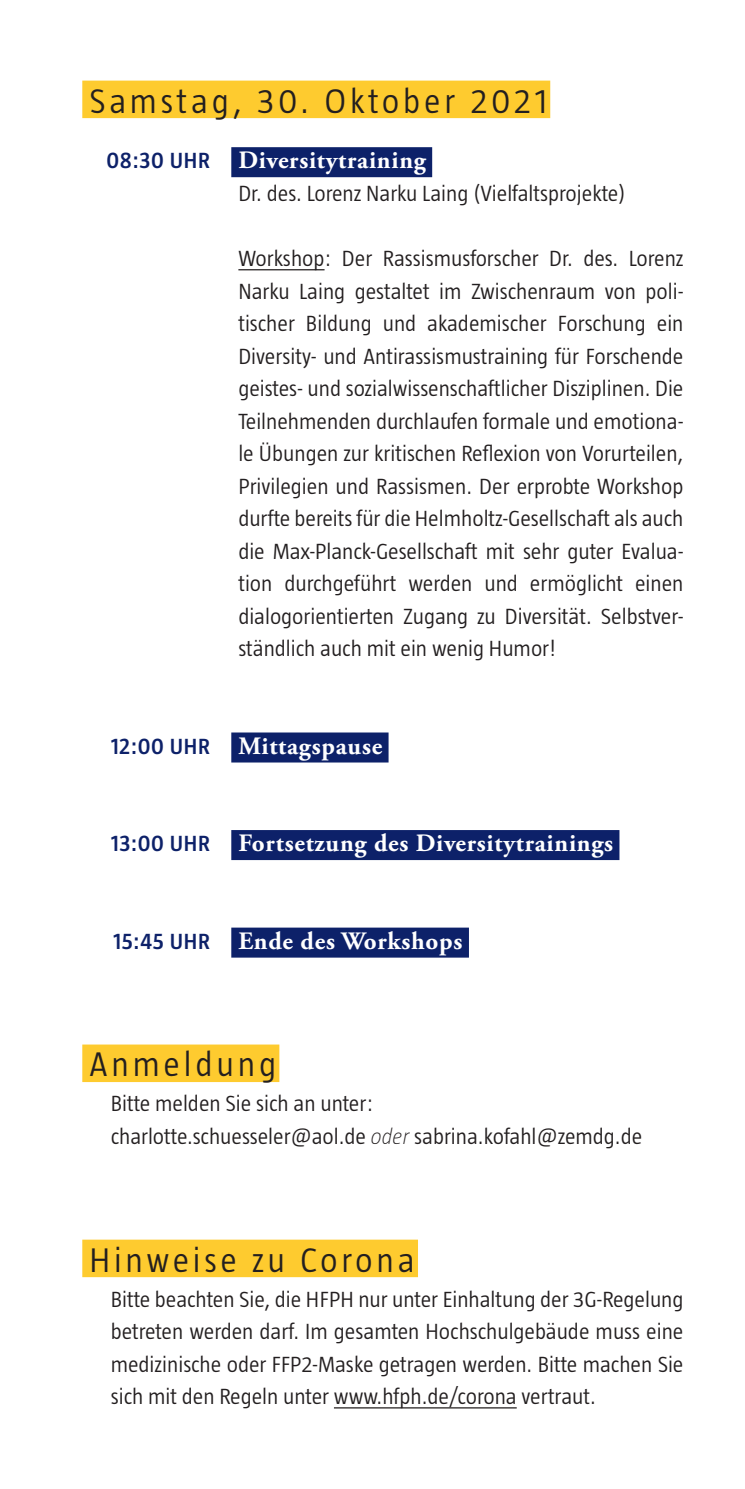
<style>
.page{position:relative;width:745px;height:1489px;background:#fff}
.page>*{position:absolute;margin:0;border:0;box-sizing:border-box;transform-origin:0 0}
.Reihentitel{font:300 35px "Taz";letter-spacing:.11em;color:#231f20}
.Veranstaltungstitel{font:700 25px "Adobe Garamond Pro";letter-spacing:.03em;color:#fff}
.Referenten{font:300 22.5px/32.5px "Taz";color:#231f20;text-align:justify}
.Datum_Uhrzeit_Ort{font:600 22.5px "Taz";letter-spacing:.03em;color:#0d2169}
.s1{font-weight:200;font-style:italic}
</style>
<div class="page">
<div style="left:82px;top:81px;width:468px;height:37px;background:#fecb2f"></div>
<div style="left:231px;top:147px;width:201px;height:30px;background:#0d2169"></div>
<hr style="left:238px;top:269px;width:86px;height:1px;background:#231f20">
<div style="left:231px;top:732px;width:157px;height:30px;background:#0d2169"></div>
<div style="left:231px;top:830px;width:388px;height:30px;background:#0d2169"></div>
<div style="left:231px;top:927px;width:237px;height:30px;background:#0d2169"></div>
<div style="left:82px;top:1044px;width:197px;height:37px;background:#fecb2f"></div>
<div style="left:82px;top:1239px;width:335px;height:37px;background:#fecb2f"></div>
<hr style="left:334px;top:1406px;width:182px;height:2px;background:#231f20">
<p class="Reihentitel" style="left:89px;top:81px;width:459px">Samstag, 30. Oktober 2021</p>
<p class="Veranstaltungstitel" style="left:238px;top:146px;width:189px">Diversitytraining</p>
<p class="Referenten" style="left:238px;top:177px;width:388px">Dr. des. Lorenz Narku Laing (Vielfaltsprojekte)</p>
<p class="Datum_Uhrzeit_Ort" style="left:106px;top:146px;width:105px">08:30 UHR</p>
<p class="Referenten" style="left:238px;top:242px;width:446px">Workshop: Der Rassismusforscher Dr. des. Lorenz Narku Laing gestaltet im Zwischenraum von poli&shy;tischer Bildung und akademischer Forschung ein Diversity- und Antirassismustraining für Forschende geistes- und sozialwissenschaftlicher Disziplinen. Die Teilnehmenden durchlaufen formale und emotiona&shy;le Übungen zur kritischen Reflexion von Vorurteilen, Privilegien und Rassismen. Der erprobte Workshop durfte bereits für die Helmholtz-Gesellschaft als auch die Max-Planck-Gesellschaft mit sehr guter Evalua&shy;tion durchgeführt werden und ermöglicht einen dialogorientierten Zugang zu Diversität. Selbstver&shy;ständlich auch mit ein wenig Humor!</p>
<p class="Datum_Uhrzeit_Ort" style="left:111px;top:731px;width:100px">12:00 UHR</p>
<p class="Veranstaltungstitel" style="left:238px;top:731px;width:145px">Mittagspause</p>
<p class="Datum_Uhrzeit_Ort" style="left:111px;top:828px;width:100px">13:00 UHR</p>
<p class="Veranstaltungstitel" style="left:238px;top:828px;width:376px">Fortsetzung des Diversitytrainings</p>
<p class="Datum_Uhrzeit_Ort" style="left:113px;top:926px;width:98px">15:45 UHR</p>
<p class="Veranstaltungstitel" style="left:238px;top:926px;width:225px">Ende des Workshops</p>
<p class="Reihentitel" style="left:89px;top:1044px;width:188px">Anmeldung</p>
<p class="Referenten" style="left:111px;top:1087px;width:264px">Bitte melden Sie sich an unter:</p>
<p class="Referenten" style="left:111px;top:1119px;width:532px">charlotte.schuesseler@aol.de <span class="s1">oder</span> sabrina.kofahl@zemdg.de</p>
<p class="Reihentitel" style="left:89px;top:1239px;width:326px">Hinweise zu Corona</p>
<p class="Referenten" style="left:111px;top:1282px;width:574px">Bitte beachten Sie, die HFPH nur unter Einhaltung der 3G-Regelung betreten werden darf. Im gesamten Hochschulgebäude muss eine medizinische oder FFP2-Maske getragen werden. Bitte machen Sie sich mit den Regeln unter www.hfph.de/corona vertraut.</p>
</div>
